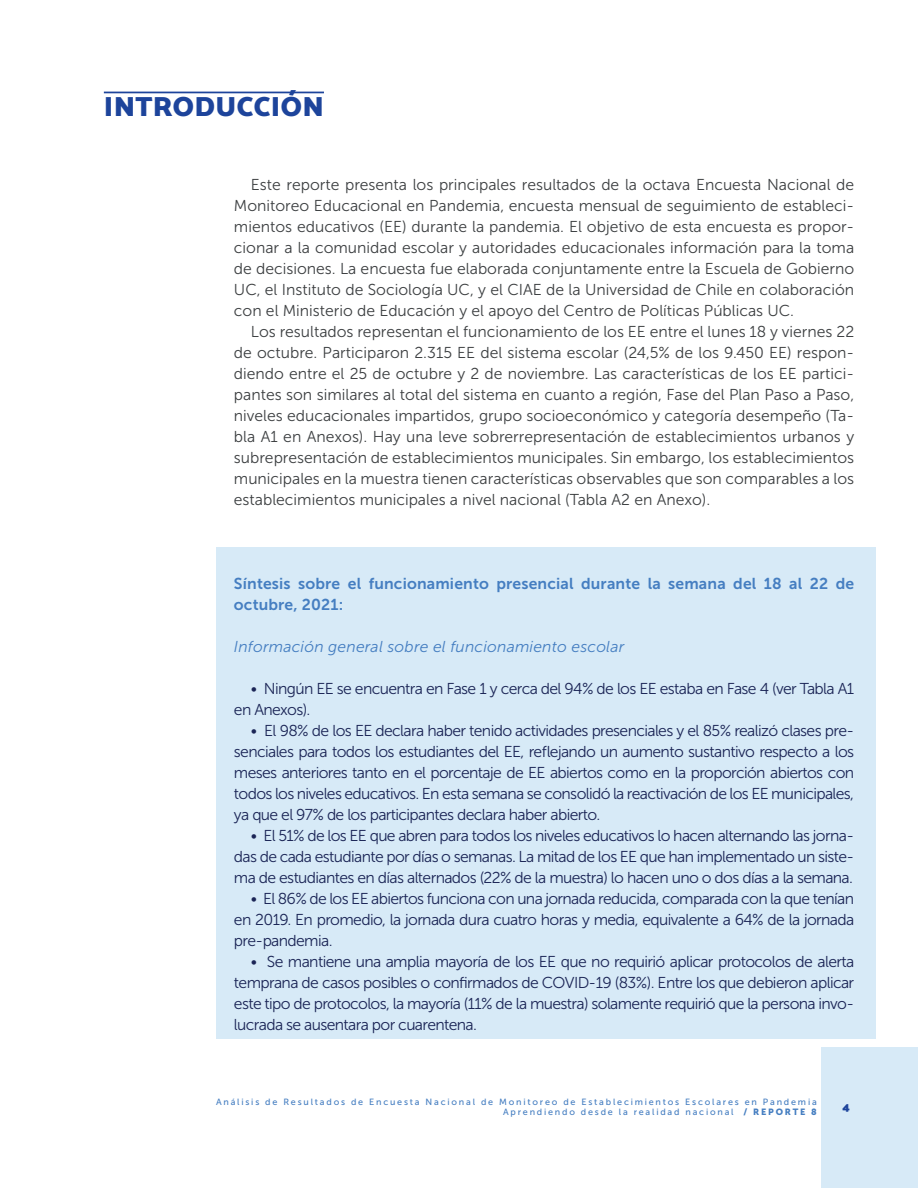
<style>
.page{position:relative;width:918px;height:1188px;background:#fff}
.page>*{position:absolute;margin:0;border:0;box-sizing:border-box;transform-origin:0 0}
.t1{font:900 27.75px "Catamaran";letter-spacing:.015em;color:#1d449b}
.t2{font:15.75px/21px "Museo Sans 300";color:#3c3f41;text-align:justify}
.t3{font:15.75px/21px "Museo Sans 300";letter-spacing:-.04em;color:#1b2556;text-align:justify}
.t4{font:15.75px/21px "Museo Sans 700";letter-spacing:.01em;color:#457ec1}
.t5{font:italic 15.75px "Museo Sans 300";letter-spacing:.01em;color:#457ec1}
.t6{font:900 12px "Catamaran";color:#1d449b}
.t7{font:9px/10.8px "Museo Sans 500";letter-spacing:.2em;color:#457ec1;text-align:right}
.s1{font-family:"Museo Sans 900"}
</style>
<div class="page">
<div style="left:822px;top:1048px;width:96px;height:140px;background:#d7eaf7"></div>
<div style="left:216px;top:547px;width:659px;height:492px;background:#d7eaf7"></div>
<hr style="left:104px;top:92px;width:220px;height:1px;background:#1d449b">
<h1 class="t1" style="left:104px;top:85px;width:222px">INTRODUCCIÓN</h1>
<p class="t2" style="left:234px;top:174px;width:622px;text-indent:17px">Este reporte presenta los principales resultados de la octava Encuesta Nacional de Monitoreo Educacional en Pandemia, encuesta mensual de seguimiento de estableci&shy;mientos educativos (EE) durante la pandemia. El objetivo de esta encuesta es propor&shy;cionar a la comunidad escolar y autoridades educacionales información para la toma de decisiones. La encuesta fue elaborada conjuntamente entre la Escuela de Gobierno UC, el Instituto de Sociología UC, y el CIAE de la Universidad de Chile en colaboración con el Ministerio de Educación y el apoyo del Centro de Políticas Públicas UC.</p>
<p class="t2" style="left:234px;top:321px;width:622px;text-indent:17px">Los resultados representan el funcionamiento de los EE entre el lunes 18 y viernes 22 de octubre. Participaron 2.315 EE del sistema escolar (24,5% de los 9.450 EE) respon&shy;diendo entre el 25 de octubre y 2 de noviembre. Las características de los EE partici&shy;pantes son similares al total del sistema en cuanto a región, Fase del Plan Paso a Paso, niveles educacionales impartidos, grupo socioeconómico y categoría desempeño (Ta&shy;bla A1 en Anexos). Hay una leve sobrerrepresentación de establecimientos urbanos y subrepresentación de establecimientos municipales. Sin embargo, los establecimientos municipales en la muestra tienen características observables que son comparables a los establecimientos municipales a nivel nacional (Tabla A2 en Anexo).</p>
<p class="t4" style="left:234px;top:573px;width:622px">Síntesis sobre el funcionamiento presencial durante la semana del 18 al 22 de octubre, 2021:</p>
<p class="t5" style="left:234px;top:638px;width:392px">Información general sobre el funcionamiento escolar</p>
<p class="t3" style="left:234px;top:678px;width:622px;text-indent:17px">• Ningún EE se encuentra en Fase 1 y cerca del 94% de los EE estaba en Fase 4 (ver Tabla A1 en Anexos).</p>
<p class="t3" style="left:234px;top:720px;width:622px;text-indent:17px">• El 98% de los EE declara haber tenido actividades presenciales y el 85% realizó clases pre&shy;senciales para todos los estudiantes del EE, reflejando un aumento sustantivo respecto a los meses anteriores tanto en el porcentaje de EE abiertos como en la proporción abiertos con todos los niveles educativos. En esta semana se consolidó la reactivación de los EE municipales, ya que el 97% de los participantes declara haber abierto.</p>
<p class="t3" style="left:234px;top:825px;width:622px;text-indent:17px">• El 51% de los EE que abren para todos los niveles educativos lo hacen alternando las jorna&shy;das de cada estudiante por días o semanas. La mitad de los EE que han implementado un siste&shy;ma de estudiantes en días alternados (22% de la muestra) lo hacen uno o dos días a la semana.</p>
<p class="t3" style="left:234px;top:888px;width:622px;text-indent:17px">• El 86% de los EE abiertos funciona con una jornada reducida, comparada con la que tenían en 2019. En promedio, la jornada dura cuatro horas y media, equivalente a 64% de la jornada pre-pandemia.</p>
<p class="t3" style="left:234px;top:951px;width:622px;text-indent:17px">• Se mantiene una amplia mayoría de los EE que no requirió aplicar protocolos de alerta temprana de casos posibles o confirmados de COVID-19 (83%). Entre los que debieron aplicar este tipo de protocolos, la mayoría (11% de la muestra) solamente requirió que la persona invo&shy;lucrada se ausentara por cuarentena.</p>
<p class="t7" style="left:216px;top:1096px;width:602px">Análisis de Resultados de Encuesta Nacional de Monitoreo de Establecimientos Escolares en Pandemia<br>Aprendiendo desde la realidad nacional <span class="s1">/ REPORTE 8</span></p>
<p class="t6" style="left:842px;top:1098px;width:9px">4</p>
</div>
